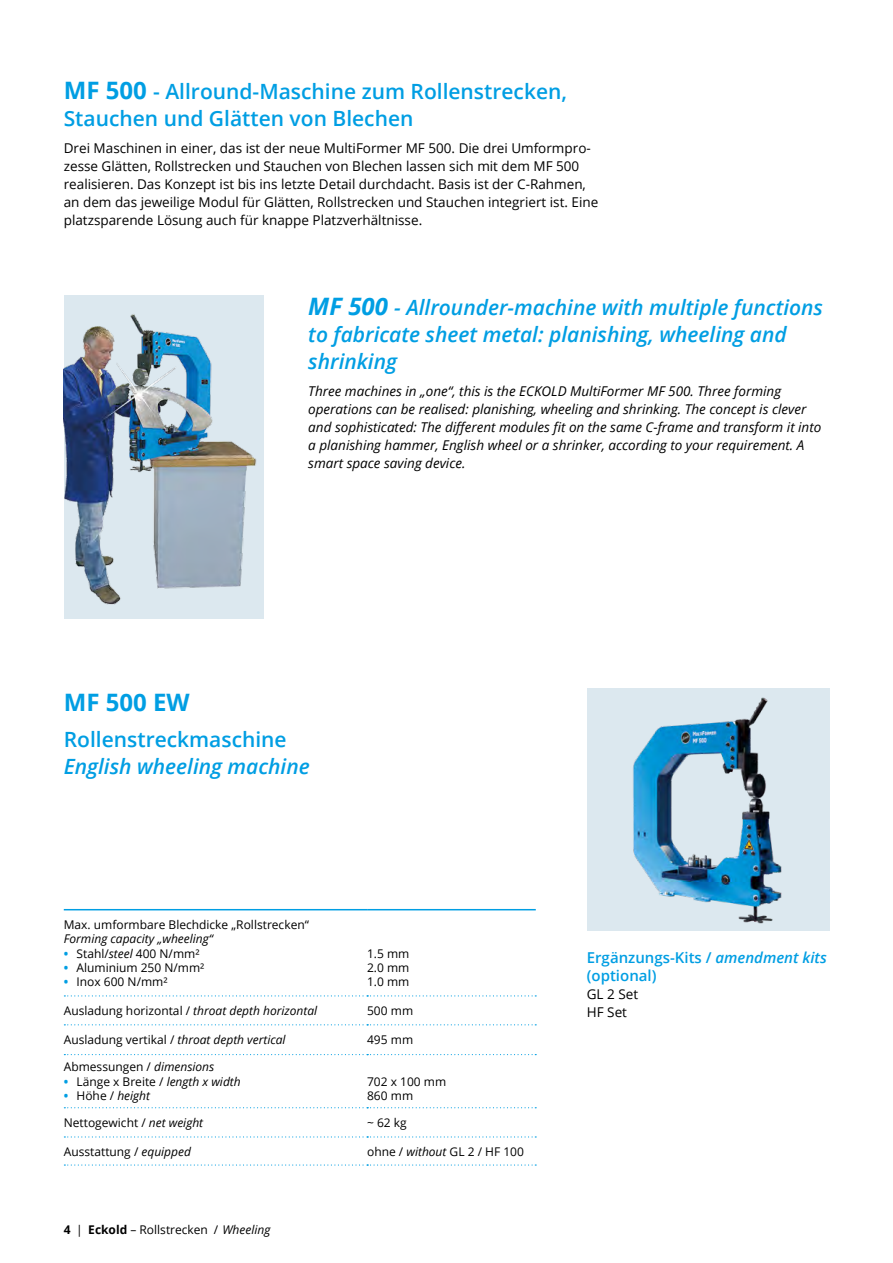
<style>
.page{position:relative;width:893px;height:1263px;background:#fff}
.page>*{position:absolute;margin:0;border:0;box-sizing:border-box;transform-origin:0 0}
.t1{font:700 24px "Open Sans";color:#009ee3}
.t2{font:italic 600 21px/27px "Open Sans";color:#009ee3}
.t3{font:600 21px/27px "Open Sans";color:#009ee3}
.t4{font:600 15px/18px "Open Sans";color:#009ee3}
.t5{font:13.5px/18px "Open Sans";color:#000}
.t6{font:italic 13.5px/18px "Open Sans";color:#000}
.t7{font:12px/14.4px "Open Sans";color:#000;text-align:justify}
.t8{font:italic 12px "Open Sans";color:#000}
.s1{font-weight:700;font-size:24px}
.s2{font-weight:700;color:#009ee3}
.s3{font-style:italic}
.s4{font-style:normal}
.s5{font-weight:700;font-style:normal;color:#009ee3}
.s6{font-weight:700}
</style>
<div class="page">
<svg style="left:64px;top:995px;width:472px;height:1px"></svg>
<svg style="left:64px;top:1024px;width:472px;height:1px"></svg>
<svg style="left:64px;top:1054px;width:472px;height:1px"></svg>
<svg style="left:64px;top:1107px;width:472px;height:1px"></svg>
<svg style="left:64px;top:1136px;width:472px;height:1px"></svg>
<svg style="left:64px;top:1164px;width:472px;height:1px"></svg>
<hr style="left:64px;top:909px;width:303px;height:1px;background:#009ee3">
<hr style="left:367px;top:909px;width:169px;height:1px;background:#009ee3">
<div style="left:64px;top:295px;width:200px;height:324px;background:#dce8ef"></div>
<img style="left:64px;top:314px;width:193px;height:291px">
<div style="left:587px;top:688px;width:242px;height:242px;background:#dce8ef"></div>
<img style="left:633px;top:698px;width:149px;height:226px">
<h2 class="t3" style="left:64px;top:78px;width:505px"><span class="s1">MF 500</span> - Allround-Maschine zum Rollenstrecken,<br>Stauchen und Glätten von Blechen</h2>
<p class="t5" style="left:64px;top:139px;width:536px">Drei Maschinen in einer, das ist der neue MultiFormer MF 500. Die drei Umformpro&shy;zesse Glätten, Rollstrecken und Stauchen von Blechen lassen sich mit dem MF 500 realisieren. Das Konzept ist bis ins letzte Detail durchdacht. Basis ist der C-Rahmen, an dem das jeweilige Modul für Glätten, Rollstrecken und Stauchen integriert ist. Eine platzsparende Lösung auch für knappe Platzverhältnisse.</p>
<h2 class="t2" style="left:308px;top:294px;width:516px"><span class="s1">MF 500</span> - Allrounder-machine with multiple functions to fabricate sheet metal: planishing, wheeling and shrinking</h2>
<p class="t6" style="left:308px;top:382px;width:515px">Three machines in „one“, this is the ECKOLD MultiFormer MF 500. Three forming operations can be realised: planishing, wheeling and shrinking. The concept is clever and sophisticated: The different modules fit on the same C-frame and transform it into a planishing hammer, English wheel or a shrinker, according to your requirement. A smart space saving device.</p>
<h1 class="t1" style="left:64px;top:686px;width:128px">MF 500 EW</h1>
<h2 class="t3" style="left:64px;top:726px;width:224px">Rollenstreckmaschine</h2>
<h2 class="t2" style="left:64px;top:753px;width:247px">English wheeling machine</h2>
<p class="t7" style="left:64px;top:917px;width:247px">Max. umformbare Blechdicke „Rollstrecken“</p>
<p class="t8" style="left:64px;top:930px;width:151px">Forming capacity „wheeling“</p>
<p class="t7" style="left:64px;top:946px;width:137px"><span class="s2">•</span> Stahl/<span class="s3">steel</span> 400 N/mm²</p>
<p class="t7" style="left:64px;top:960px;width:142px"><span class="s2">•</span> Aluminium 250 N/mm²</p>
<p class="t7" style="left:64px;top:974px;width:105px"><span class="s2">•</span> Inox 600 N/mm²</p>
<p class="t7" style="left:367px;top:946px;width:44px">1.5 mm 2.0 mm 1.0 mm</p>
<p class="t8" style="left:64px;top:1002px;width:255px"><span class="s4">Ausladung horizontal /</span> throat depth horizontal</p>
<p class="t7" style="left:367px;top:1003px;width:48px">500 mm</p>
<p class="t8" style="left:64px;top:1032px;width:223px"><span class="s4">Ausladung vertikal /</span> throat depth vertical</p>
<p class="t7" style="left:367px;top:1032px;width:48px">495 mm</p>
<p class="t7" style="left:64px;top:1059px;width:152px">Abmessungen / <span class="s3">dimensions</span></p>
<p class="t7" style="left:64px;top:1074px;width:178px"><span class="s2">•</span> Länge x Breite / <span class="s3">length x width</span></p>
<p class="t8" style="left:64px;top:1087px;width:88px"><span class="s5">•</span> <span class="s4">Höhe /</span> height</p>
<p class="t7" style="left:367px;top:1074px;width:81px">702 x 100 mm<br>860 mm</p>
<p class="t7" style="left:64px;top:1115px;width:141px">Nettogewicht / <span class="s3">net weight</span></p>
<p class="t7" style="left:367px;top:1115px;width:41px">~ 62 kg</p>
<p class="t7" style="left:64px;top:1144px;width:129px">Ausstattung / <span class="s3">equipped</span></p>
<p class="t7" style="left:367px;top:1144px;width:158px">ohne / <span class="s3">without</span> GL 2 / HF 100</p>
<p class="t7" style="left:64px;top:1222px;width:208px"><span class="s6">4</span> | <span class="s6">Eckold</span> – Rollstrecken / <span class="s3">Wheeling</span></p>
<p class="t4" style="left:587px;top:949px;width:241px">Ergänzungs-Kits / <span class="s3">amendment kits </span>(optional)</p>
<p class="t5" style="left:587px;top:985px;width:53px">GL 2 Set<br>HF Set</p>
</div>
